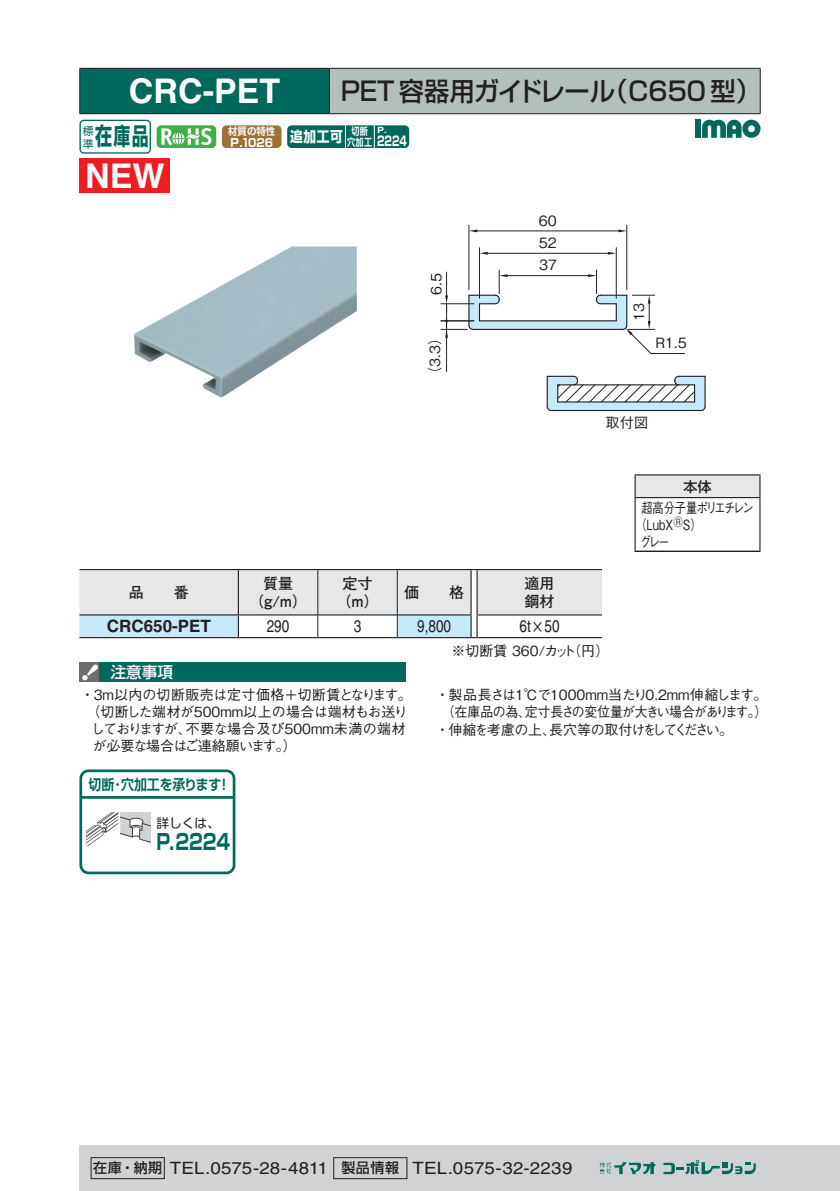
<style>
.page{position:relative;width:840px;height:1191px;background:#fff}
.page>*{position:absolute;margin:0;border:0;box-sizing:border-box;transform-origin:0 0}
.t1{font:700 34px "Helvetica LT Std";color:#fff}
.t2{font:700 34px "Helvetica";color:#fff}
.t3{font:500 26px "Shin Go Pr 6 N";color:#231f20}
.t4{font:700 23.8px "Shin Go Pro";color:#01695b;scale:.71 1}
.t5{font:700 21.6px "Shin Go Pro";color:#01695b;scale:.78 1}
.t6{font:17px "Helvetica LT Std";color:#231f20;scale:1.1 1}
.t7{font:17px "Helvetica LT Std";color:#231f20;scale:.8 1}
.t8{font:700 17px "Helvetica LT Std";color:#231f20}
.t9{font:500 15.6px "Shin Go Pr 6 N";color:#fff}
.t10{font:700 15px/18px "Futo Go B101 Pr 6 N";color:#231f20;text-align:center}
.t11{font:700 14.4px "Shin Go Pro De";letter-spacing:-.02em;color:#01695b;scale:.9 1}
.t12{font:700 14.4px "Shin Go Pro";color:#fff;scale:.88 1}
.t13{font:500 14.2px "Gothic BBB Pr 6 N";color:#231f20}
.t14{font:500 14px/17px "Gothic BBB Pr 6 N";letter-spacing:-.015em;color:#231f20;text-align:center}
.t15{font:500 14px "Gothic BBB Pr 6 N";letter-spacing:.005em;color:#231f20}
.t16{font:500 14px "Gothic BBB Pr 6 N";letter-spacing:-.095em;color:#231f20}
.t17{font:500 14px "Gothic BBB Pr 6 N";letter-spacing:-.065em;color:#231f20}
.t18{font:500 14px/21.2px "Gothic BBB Pr 6 N";letter-spacing:-.095em;color:#231f20;text-align:center;scale:.8 1}
.t19{font:500 14px/17px "Gothic BBB Pr 6 N";letter-spacing:-.015em;color:#231f20;scale:.8 1}
.t20{font:700 13.2px "Shin Go Pro";color:#fff;scale:.69 1}
.t21{font:12.8px "Shin Go Pro";color:#231f20}
.t22{font:700 11.4px "Shin Go Pro";color:#fff;scale:.9 1}
.t23{font:10.8px "Shin Go Pro";color:#01695b}
.t24{font:700 10.2px "Shin Go Pro De";color:#fff;scale:.92 1}
.t25{font:700 10.2px "Shin Go Pro De";color:#fff;scale:.79 1}
.t26{font:700 8.6px "Helvetica";color:#fff;scale:1.2 1}
.s1{font-family:"Shin Go Pro De";font-size:10.2px}
.s2{font-family:"Shin Go Pr 6 N"}
.s3{font-family:"Gothic BBB Pr 6 N";font-weight:500}
.s4{font-family:"Shin Go Pr 6 N";font-weight:500;font-size:14px}
</style>
<div class="page">
<div style="left:79px;top:1145px;width:760px;height:46px;background:#d1d2d4"></div>
<div style="left:91px;top:1157px;width:73px;height:22px;border:1px solid #231f20"></div>
<div style="left:333px;top:1157px;width:74px;height:22px;border:1px solid #231f20"></div>
<svg style="left:599px;top:1162px;width:56px;height:12px"></svg>
<svg style="left:663px;top:1160px;width:92px;height:14px"></svg>
<div style="left:80px;top:68px;width:249px;height:46px;background:#01695b"></div>
<div style="left:329px;top:68px;width:430px;height:46px;background:#b3bfbc"></div>
<hr style="left:79px;top:68px;width:250px;height:1px;background:#231f20">
<hr style="left:79px;top:69px;width:1px;height:44px;background:#231f20">
<hr style="left:329px;top:68px;width:431px;height:1px;background:#231f20">
<hr style="left:329px;top:69px;width:1px;height:44px;background:#231f20">
<hr style="left:759px;top:69px;width:1px;height:44px;background:#231f20">
<hr style="left:79px;top:113px;width:250px;height:1px;background:#231f20">
<hr style="left:329px;top:113px;width:431px;height:1px;background:#231f20">
<svg style="left:79px;top:120px;width:72px;height:34px"></svg>
<div style="left:156px;top:125px;width:60px;height:23px;background:#40ae49;border-radius:5px"></div>
<svg style="left:161px;top:128px;width:50px;height:17px"></svg>
<div style="left:222px;top:125px;width:59px;height:23px;background:#9d7236;border-radius:5px"></div>
<div style="left:287px;top:125px;width:122px;height:23px;background:#01695b;border-radius:5px"></div>
<svg style="left:345px;top:125px;width:1px;height:23px"></svg>
<svg style="left:374px;top:125px;width:1px;height:23px"></svg>
<div style="left:79px;top:159px;width:91px;height:34px;background:#ee1d23"></div>
<div style="left:634px;top:475px;width:125px;height:22px;background:#e6e7e9"></div>
<hr style="left:634px;top:550px;width:126px;height:2px;background:#231f20">
<hr style="left:634px;top:474px;width:126px;height:1px;background:#231f20">
<hr style="left:634px;top:497px;width:126px;height:1px;background:#231f20">
<svg style="left:759px;top:475px;width:1px;height:22px"></svg>
<hr style="left:759px;top:498px;width:1px;height:52px;background:#231f20">
<svg style="left:634px;top:475px;width:1px;height:22px"></svg>
<hr style="left:634px;top:498px;width:1px;height:52px;background:#231f20">
<svg style="left:79px;top:569px;width:522px;height:69px"></svg>
<div style="left:79px;top:662px;width:20px;height:20px;background:#6c6d70"></div>
<div style="left:99px;top:662px;width:306px;height:20px;background:#01695b"></div>
<svg style="left:82px;top:664px;width:16px;height:16px"></svg>
<div style="left:695px;top:120px;width:5px;height:18px;background:#01695b"></div>
<svg style="left:702px;top:119px;width:58px;height:19px"></svg>
<svg style="left:86px;top:812px;width:65px;height:34px"></svg>
<div style="left:79px;top:769px;width:156px;height:105px;border:3px solid #01695b;border-radius:8px"></div>
<hr style="left:81px;top:796px;width:153px;height:2px;background:#01695b">
<svg style="left:480px;top:252px;width:7px;height:3px"></svg>
<svg style="left:607px;top:252px;width:8px;height:3px"></svg>
<svg style="left:469px;top:229px;width:8px;height:3px"></svg>
<svg style="left:618px;top:229px;width:8px;height:3px"></svg>
<hr style="left:651px;top:353px;width:33px;height:1px;background:#231f20">
<hr style="left:479px;top:248px;width:1px;height:50px;background:#231f20">
<hr style="left:615px;top:248px;width:1px;height:50px;background:#231f20">
<hr style="left:487px;top:253px;width:120px;height:1px;background:#231f20">
<hr style="left:468px;top:225px;width:1px;height:65px;background:#231f20">
<hr style="left:626px;top:225px;width:1px;height:65px;background:#231f20">
<hr style="left:477px;top:230px;width:141px;height:1px;background:#231f20">
<hr style="left:446px;top:338px;width:1px;height:34px;background:#231f20">
<svg style="left:546px;top:375px;width:159px;height:36px"></svg>
<svg style="left:440px;top:270px;width:214px;height:84px"></svg>
<img style="left:134px;top:246px;width:222px;height:152px">
<p class="t1" style="left:129px;top:71px;width:153px">CRC-PET</p>
<p class="t3" style="left:340px;top:70px;width:421px">PET 容器用ガイドレール（C650 型）</p>
<p class="t4" style="left:83px;top:117px;width:94px"><sub>準</sub>在庫品</p>
<p class="t23" style="left:83px;top:122px;width:12px">標</p>
<p class="t2" style="left:85px;top:148px;width:81px">NEW</p>
<p class="t24" style="left:228px;top:123px;width:53px">材質の特性</p>
<p class="t12" style="left:290px;top:125px;width:61px">追加工可</p>
<p class="t25" style="left:351px;top:123px;width:22px">切断</p>
<p class="t26" style="left:377px;top:123px;width:10px">P.</p>
<p class="t20" style="left:347px;top:130px;width:88px"><span class="s1">穴加工</span> 2224</p>
<p class="t22" style="left:230px;top:133px;width:49px">P.1026</p>
<p class="t13" style="left:424px;top:295px;width:23px;rotate:-90deg">6.5</p>
<p class="t13" style="left:423px;top:381px;width:51px;rotate:-90deg">（3.3）</p>
<p class="t13" style="left:538px;top:209px;width:19px">60</p>
<p class="t13" style="left:538px;top:231px;width:19px">52</p>
<p class="t13" style="left:539px;top:254px;width:19px">37</p>
<p class="t13" style="left:627px;top:321px;width:19px;rotate:-90deg">13</p>
<p class="t13" style="left:655px;top:331px;width:33px">R1.5</p>
<p class="t13" style="left:605px;top:411px;width:44px">取付図</p>
<p class="t18" style="left:641px;top:475px;width:142px"><span class="s2">本体<br></span>超高分子量ポリエチレン</p>
<p class="t19" style="left:639px;top:515px;width:78px;text-indent:-5px">（LubX®S）グレー</p>
<p class="t10" style="left:129px;top:583px;width:61px">品　　番</p>
<p class="t10" style="left:248px;top:574px;width:60px">質量（g/m）</p>
<p class="t10" style="left:336px;top:574px;width:44px">定寸（m）</p>
<p class="t10" style="left:404px;top:583px;width:61px">価　　格</p>
<p class="t10" style="left:524px;top:574px;width:31px;text-align:left">適用鋼材</p>
<p class="t8" style="left:107px;top:616px;width:105px">CRC650-PET</p>
<p class="t7" style="left:266px;top:616px;width:30px">290</p>
<p class="t7" style="left:353px;top:616px;width:11px">3</p>
<p class="t7" style="left:417px;top:616px;width:44px">9,800</p>
<p class="t7" style="left:519px;top:616px;width:52px">6t<span class="s3">×</span>50</p>
<p class="t14" style="left:451px;top:641px;width:159px">※切断賃 360/カット（円）</p>
<p class="t9" style="left:111px;top:659px;width:64px">注意事項</p>
<p class="t15" style="left:81px;top:683px;width:332px">・3m以内の切断販売は定寸価格＋切断賃となります。</p>
<p class="t14" style="left:86px;top:702px;width:323px">（切断した端材が500mm以上の場合は端材もお送り</p>
<p class="t14" style="left:91px;top:719px;width:316px">しておりますが､不要な場合及び500mm未満の端材</p>
<p class="t17" style="left:93px;top:734px;width:205px">が必要な場合はご連絡願います｡）</p>
<p class="t14" style="left:435px;top:685px;width:333px">・製品長さは1℃で1000mm当たり0.2mm伸縮します｡（在庫品の為､定寸長さの変位量が大きい場合があります｡）</p>
<p class="t16" style="left:435px;top:719px;width:292px">・伸縮を考慮の上､長穴等の取付けをしてください｡</p>
<p class="t11" style="left:89px;top:773px;width:159px">切断･穴加工を承ります！</p>
<p class="t21" style="left:156px;top:812px;width:65px">詳しくは、</p>
<p class="t5" style="left:156px;top:824px;width:96px">P.2224</p>
<p class="t6" style="left:93px;top:1158px;width:437px"><span class="s4">在庫・納期</span> TEL.0575-28-4811 <span class="s4">製品情報</span> TEL.0575-32-2239</p>
</div>
